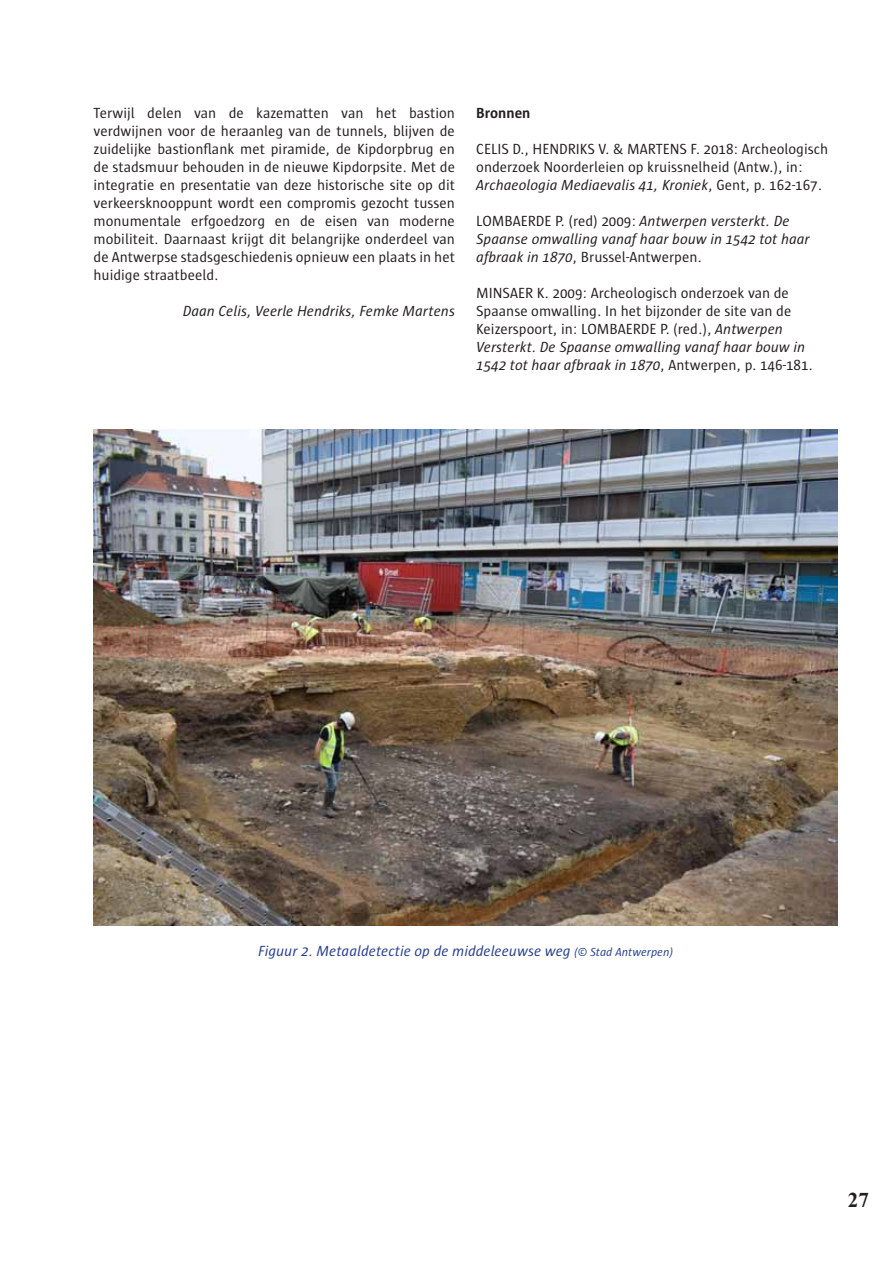
<style>
.page{position:relative;width:893px;height:1263px;background:#fff}
.page>*{position:absolute;margin:0;border:0;box-sizing:border-box;transform-origin:0 0}
.t1{font:700 21px "Times New Roman";color:#231f20}
.t2{font:15px/18px "Sun";color:#231f20}
.t3{font:italic 15px/18px "Sun";color:#231f20}
.t4{font:italic 15px "Sun";color:#25408f}
.t5{font:700 15px "Sun";color:#231f20}
.s1{font-style:italic}
.s2{font-style:normal}
.s3{font-size:12px}
</style>
<div class="page">
<img style="left:94px;top:429px;width:744px;height:497px">
<p class="t2" style="left:94px;top:104px;width:363px;text-align:justify">Terwijl delen van de kazematten van het bastion verdwijnen voor de heraanleg van de tunnels, blijven de zuidelijke bastionflank met piramide, de Kipdorpbrug en de stadsmuur behouden in de nieuwe Kipdorpsite. Met de integratie en presentatie van deze historische site op dit verkeersknooppunt wordt een compromis gezocht tussen monumentale erfgoedzorg en de eisen van moderne mobiliteit. Daarnaast krijgt dit belangrijke onderdeel van de Antwerpse stadsgeschiedenis opnieuw een plaats in het huidige straatbeeld.</p>
<p class="t3" style="left:183px;top:302px;width:274px">Daan Celis, Veerle Hendriks, Femke Martens</p>
<p class="t5" style="left:476px;top:105px;width:56px">Bronnen</p>
<p class="t2" style="left:476px;top:140px;width:353px">CELIS D., HEN DRIKS V. &amp; MARTENS F. 2018: Archeologisch onderzoek Noorderleien op kruissnelheid (Antw.), in:<br><span class="s1">Archaeologia Mediaevalis 41, Kroniek</span>, Gent, p. 162-167.</p>
<p class="t3" style="left:476px;top:212px;width:335px"><span class="s2">LO MBAERDE P. (red) 2009:</span> Antwerpen versterkt. De<br>Spaanse omwalling vanaf haar bouw in 1542 tot haar afbraak in 1870<span class="s2">, Brussel-Antwerpen.</span></p>
<p class="t2" style="left:476px;top:284px;width:338px">MINSAER K. 2009: Archeologisch onderzoek van de Spaanse omwalling. In het bijzonder de site van de Keizerspoort, in: LOMBAERDE P. (red.), <span class="s1">Antwerpen Versterkt. De Spaanse omwalling vanaf haar bouw in 1542 tot haar afbraak in 1870</span>, Antwerpen, p. 146-181.</p>
<p class="t4" style="left:258px;top:943px;width:417px">Figuur 2. Metaaldetectie op de middeleeuwse weg <span class="s3">(© Stad Antwerpen)</span></p>
<h1 class="t1" style="left:848px;top:1185px;width:22px">27</h1>
</div>
